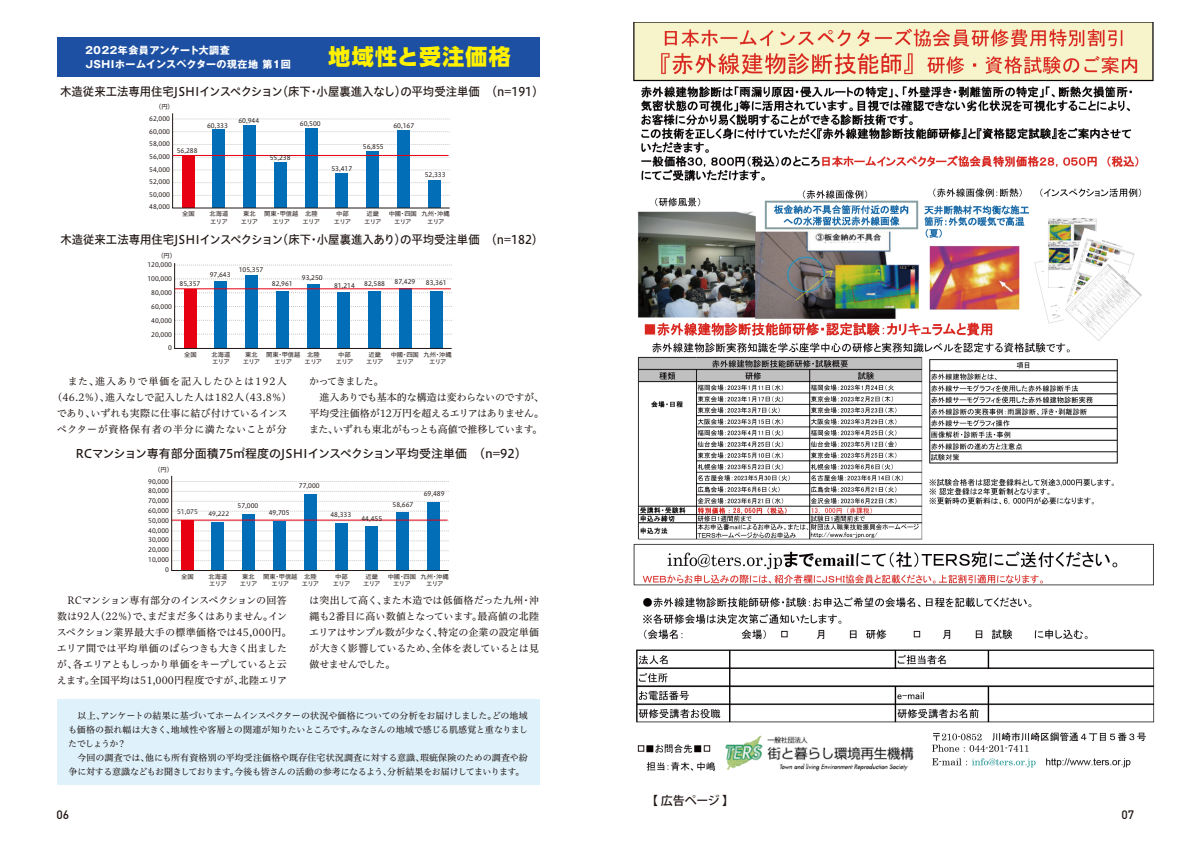
<style>
.page{position:relative;width:1191px;height:842px;background:#fff}
.page>*{position:absolute;margin:0;border:0;box-sizing:border-box;transform-origin:0 0}
.t1{font:800 22px "UD Shin Go Pro";letter-spacing:.055em;color:#fff100}
.t2{font:12px "Hiragino UD Sans Std W5";color:#221815;scale:.95 1}
.t3{font:12px "Hiragino UD Sans Std W5";color:#221815}
.t4{font:500 12px "Koz Go Pr 6 N";letter-spacing:-.015em;color:#221815}
.t5{font:500 12px "DIN";color:#221815}
.t6{font:10px/16px "Hiragino UD Serif Std W4";letter-spacing:-.01em;color:#221815}
.t7{font:10px/16px "Hiragino UD Serif Std W4";letter-spacing:.03em;color:#221815;text-align:center}
.t8{font:10px/16px "Hiragino UD Serif Std W4";letter-spacing:-.035em;color:#221815}
.t9{font:700 10px/14px "Gothic MB101 Pro";letter-spacing:.05em;color:#fff}
.t10{font:9px/14px "Hiragino UD Serif Std W4";letter-spacing:-.01em;color:#221815}
.t11{font:6.3px/7.2px "Hiragino UD Sans Std W4";color:#221815;text-align:center}
</style>
<div class="page">
<svg style="left:171px;top:475px;width:278px;height:96px"></svg>
<hr style="left:172px;top:520px;width:275px;height:1px;background:#e60012">
<svg style="left:174px;top:263px;width:278px;height:86px"></svg>
<hr style="left:175px;top:289px;width:276px;height:1px;background:#e60012">
<svg style="left:172px;top:113px;width:278px;height:95px"></svg>
<hr style="left:173px;top:155px;width:275px;height:1px;background:#e60012">
<div style="left:57px;top:699px;width:482px;height:86px;background:#dff2fc"></div>
<div style="left:57px;top:37px;width:482px;height:39px;background:#1d50a2"></div>
<img style="left:633px;top:22px;width:521px;height:749px">
<svg style="left:780px;top:628px;width:8px;height:11px"></svg>
<svg style="left:781px;top:631px;width:6px;height:6px"></svg>
<svg style="left:702px;top:743px;width:8px;height:11px"></svg>
<svg style="left:704px;top:745px;width:6px;height:7px"></svg>
<svg style="left:637px;top:743px;width:9px;height:11px"></svg>
<svg style="left:638px;top:745px;width:6px;height:7px"></svg>
<svg style="left:912px;top:628px;width:9px;height:11px"></svg>
<svg style="left:914px;top:631px;width:6px;height:6px"></svg>
<h3 class="t9" style="left:84px;top:42px;width:208px">２０２２年会員アンケート大調査<br>JSHIホームインスペクターの現在地 第1回</h3>
<h1 class="t1" style="left:328px;top:39px;width:184px">地域性と受注価格</h1>
<h2 class="t2" style="left:60px;top:82px;width:510px">木造従来工法専用住宅JSHIインスペクション(床下・小屋裏進入なし)の平均受注単価　（n=191）</h2>
<p class="t11" style="left:149px;top:101px;width:26px;line-height:11.9px;text-align:left;text-indent:6px">（円）<br>62,000</p>
<p class="t11" style="left:177px;top:146px;width:22px">56,288</p>
<p class="t11" style="left:238px;top:117px;width:22px">60,944</p>
<p class="t11" style="left:300px;top:119px;width:22px">60,500</p>
<p class="t11" style="left:207px;top:121px;width:22px">60,333</p>
<p class="t11" style="left:393px;top:122px;width:22px">60,167</p>
<p class="t11" style="left:149px;top:125px;width:22px;line-height:12.4px;text-align:justify">60,000<br>58,000<br>56,000</p>
<p class="t11" style="left:149px;top:163px;width:22px;line-height:12.4px;text-align:justify">54,000<br>52,000<br>50,000<br>48,000</p>
<p class="t11" style="left:363px;top:143px;width:22px">56,855</p>
<p class="t11" style="left:270px;top:154px;width:22px">55,238</p>
<p class="t11" style="left:331px;top:164px;width:22px">53,417</p>
<p class="t11" style="left:425px;top:171px;width:22px">52,333</p>
<p class="t11" style="left:182px;top:210px;width:14px">全国</p>
<p class="t11" style="left:209px;top:210px;width:20px;text-align:left">北海道エリア</p>
<p class="t11" style="left:241px;top:210px;width:19px">東北エリア</p>
<p class="t11" style="left:264px;top:210px;width:36px">関東・甲信越エリア</p>
<p class="t11" style="left:303px;top:210px;width:19px">北陸エリア</p>
<p class="t11" style="left:334px;top:210px;width:19px">中部エリア</p>
<p class="t11" style="left:364px;top:210px;width:19px">近畿エリア</p>
<p class="t11" style="left:389px;top:210px;width:30px">中國・四国エリア</p>
<p class="t11" style="left:421px;top:210px;width:30px">九州・沖縄エリア</p>
<h2 class="t2" style="left:60px;top:231px;width:510px">木造従来工法専用住宅JSHIインスペクション(床下・小屋裏進入あり)の平均受注単価　（n=182）</h2>
<p class="t11" style="left:157px;top:251px;width:20px">（円）</p>
<p class="t11" style="left:147px;top:261px;width:26px">120,000</p>
<p class="t11" style="left:147px;top:275px;width:26px">100,000</p>
<p class="t11" style="left:151px;top:289px;width:22px">80,000</p>
<p class="t11" style="left:151px;top:303px;width:22px">60,000</p>
<p class="t11" style="left:151px;top:317px;width:22px">40,000</p>
<p class="t11" style="left:151px;top:331px;width:22px">20,000</p>
<p class="t11" style="left:168px;top:343px;width:5px">0</p>
<p class="t11" style="left:180px;top:279px;width:22px">85,357</p>
<p class="t11" style="left:210px;top:271px;width:22px">97,643</p>
<p class="t11" style="left:239px;top:266px;width:26px">105,357</p>
<p class="t11" style="left:272px;top:280px;width:22px">82,961</p>
<p class="t11" style="left:302px;top:274px;width:22px">93,250</p>
<p class="t11" style="left:334px;top:282px;width:22px">81,214</p>
<p class="t11" style="left:364px;top:280px;width:22px">82,588</p>
<p class="t11" style="left:394px;top:277px;width:22px">87,429</p>
<p class="t11" style="left:426px;top:279px;width:22px">83,361</p>
<p class="t11" style="left:184px;top:350px;width:14px">全国</p>
<p class="t11" style="left:211px;top:350px;width:20px;text-align:left">北海道エリア</p>
<p class="t11" style="left:243px;top:350px;width:19px">東北エリア</p>
<p class="t11" style="left:266px;top:350px;width:36px">関東・甲信越エリア</p>
<p class="t11" style="left:305px;top:350px;width:19px">北陸エリア</p>
<p class="t11" style="left:336px;top:350px;width:19px">中部エリア</p>
<p class="t11" style="left:366px;top:350px;width:19px">近畿エリア</p>
<p class="t11" style="left:391px;top:350px;width:30px">中國・四国エリア</p>
<p class="t11" style="left:423px;top:350px;width:30px">九州・沖縄エリア</p>
<h3 class="t7" style="left:52px;top:373px;width:241px">　また、進入ありで単価を記入したひとは192人（46.2％）、進入なしで記入した人は182人（43.8％）であり、いずれも実際に仕事に結び付けているインスペクターが資格保有者の半分に満たないことが分</h3>
<h3 class="t8" style="left:309px;top:373px;width:236px">かってきました。<br>　進入ありでも基本的な構造は変わらないのですが、平均受注価格が12万円を超えるエリアはありません。また、いずれも東北がもっとも高値で推移しています。</h3>
<h2 class="t3" style="left:75px;top:445px;width:453px">RCマンション専有部分面積75㎡程度のJSHIインスペクション平均受注単価　（n=92）</h2>
<p class="t11" style="left:154px;top:465px;width:20px">（円）</p>
<p class="t11" style="left:148px;top:497px;width:22px">70,000</p>
<p class="t11" style="left:148px;top:477px;width:22px">90,000</p>
<p class="t11" style="left:299px;top:482px;width:22px">77,000</p>
<p class="t11" style="left:148px;top:487px;width:22px">80,000</p>
<p class="t11" style="left:424px;top:489px;width:22px">69,489</p>
<p class="t11" style="left:392px;top:500px;width:22px">58,667</p>
<p class="t11" style="left:237px;top:502px;width:22px">57,000</p>
<p class="t11" style="left:148px;top:505px;width:22px;line-height:9.8px;text-align:right">60,000<br>50,000<br>40,000<br>30,000<br>20,000<br>10,000<br>0</p>
<p class="t11" style="left:177px;top:508px;width:22px">51,075</p>
<p class="t11" style="left:208px;top:510px;width:22px">49,222</p>
<p class="t11" style="left:269px;top:509px;width:22px">49,705</p>
<p class="t11" style="left:330px;top:510px;width:22px">48,333</p>
<p class="t11" style="left:361px;top:514px;width:22px">44,455</p>
<p class="t11" style="left:181px;top:573px;width:14px">全国</p>
<p class="t11" style="left:208px;top:573px;width:20px;text-align:left">北海道エリア</p>
<p class="t11" style="left:240px;top:573px;width:19px">東北エリア</p>
<p class="t11" style="left:263px;top:573px;width:36px">関東・甲信越エリア</p>
<p class="t11" style="left:302px;top:573px;width:19px">北陸エリア</p>
<p class="t11" style="left:333px;top:573px;width:19px">中部エリア</p>
<p class="t11" style="left:363px;top:573px;width:19px">近畿エリア</p>
<p class="t11" style="left:388px;top:573px;width:30px">中國・四国エリア</p>
<p class="t11" style="left:420px;top:573px;width:30px">九州・沖縄エリア</p>
<h3 class="t6" style="left:57px;top:592px;width:236px">　RCマンション専有部分のインスペクションの回答数は92人（22％）で、まだまだ多くはありません。インスペクション業界最大手の標準価格では45,000円。エリア間では平均単価のばらつきも大きく出ましたが、各エリアともしっかり単価をキープしていると云えます。全国平均は51,000円程度ですが、北陸エリア</h3>
<h3 class="t6" style="left:309px;top:592px;width:231px;text-align:justify">は突出して高く、また木造では低価格だった九州・沖縄も2番目に高い数値となっています。最高値の北陸エリアはサンプル数が少なく、特定の企業の設定単価が大きく影響しているため、全体を表しているとは見做せませんでした。</h3>
<p class="t10" style="left:68px;top:708px;width:462px">　以上、アンケートの結果に基づいてホームインスペクターの状況や価格についての分析をお届けしました。どの地域も価格の振れ幅は大きく、地域性や客層との関連が知りたいところです。みなさんの地域で感じる肌感覚と重なりましたでしょうか？<br>　今回の調査では、他にも所有資格別の平均受注価格や既存住宅状況調査に対する意識、瑕疵保険のための調査や紛争に対する意識などもお聞きしております。今後も皆さんの活動の参考になるよう、分析結果をお届けしてまいります。</p>
<h2 class="t4" style="left:652px;top:794px;width:77px">【広告ページ 】</h2>
<h2 class="t5" style="left:56px;top:807px;width:14px">06</h2>
<h2 class="t5" style="left:1121px;top:807px;width:14px">07</h2>
</div>
